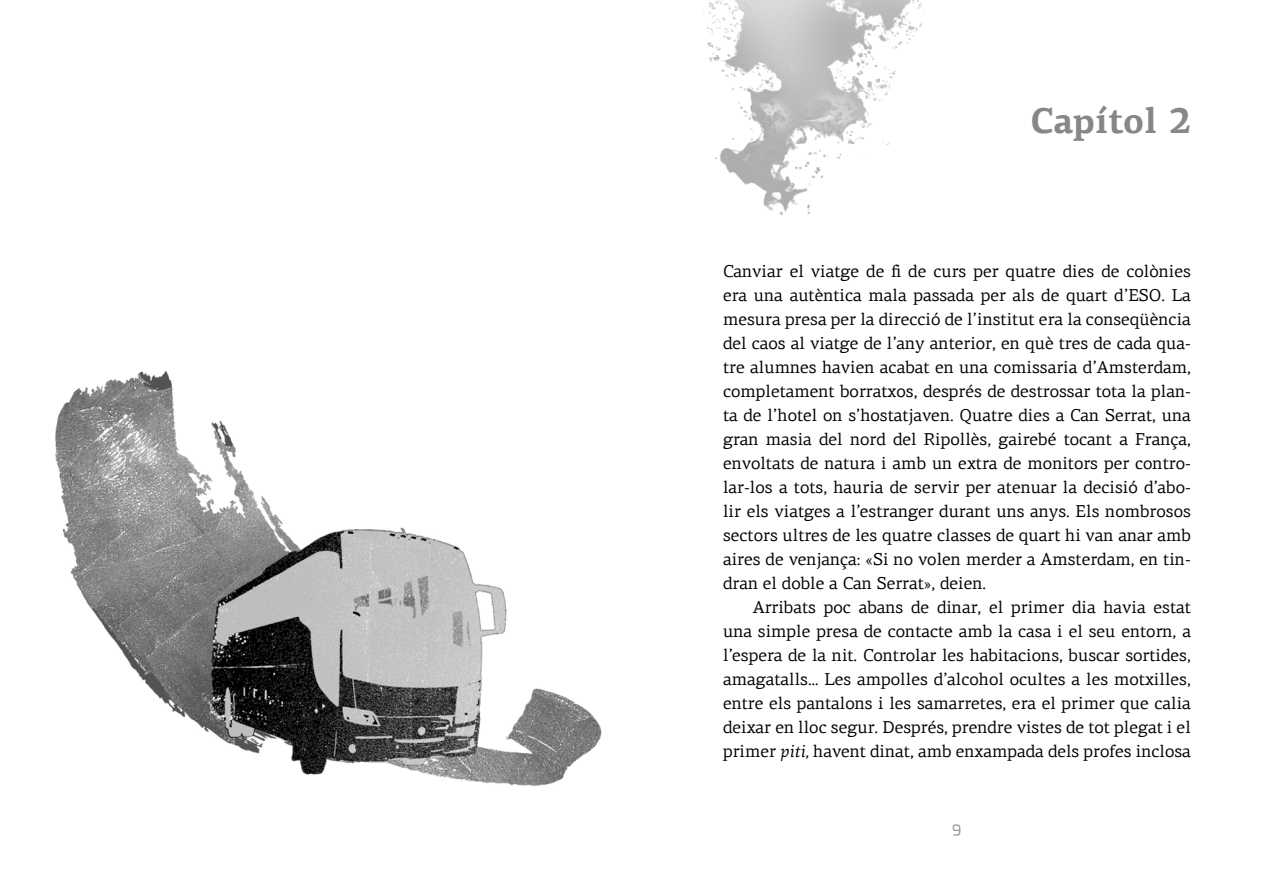
<style>
.page{position:relative;width:1276px;height:893px;background:#fff}
.page>*{position:absolute;margin:0;border:0;box-sizing:border-box;transform-origin:0 0}
.t1{font:700 36px "PF Agora Serif Pro";color:#878787}
.t2{font:17.25px/24px "PF Agora Serif Pro";color:#000;text-align:justify}
.t3{font:15px "Exo";color:#878787}
.s1{font-style:italic}
</style>
<div class="page">
<img style="left:55px;top:371px;width:547px;height:416px">
<img style="left:707px;top:0;width:217px;height:215px">
<h1 class="t1" style="left:1030px;top:98px;width:162px">Capítol 2</h1>
<p class="t2" style="left:723px;top:259px;width:469px">Canviar el viatge de fi de curs per quatre dies de colònies era una autèntica mala passada per als de quart d’ESO. La mesura presa per la direcció de l’institut era la conseqüència del caos al viatge de l’any anterior, en què tres de cada qua&shy;tre alumnes havien acabat en una comissaria d’Amsterdam, completament borratxos, després de destrossar tota la plan&shy;ta de l’hotel on s’hostatjaven. Quatre dies a Can Serrat, una gran masia del nord del Ripollès, gairebé tocant a França, envoltats de natura i amb un extra de monitors per contro&shy;lar-los a tots, hauria de servir per atenuar la decisió d’abo&shy;lir els viatges a l’estranger durant uns anys. Els nombrosos sectors ultres de les quatre classes de quart hi van anar amb aires de venjança: «Si no volen merder a Amsterdam, en tin&shy;dran el doble a Can Serrat», deien.</p>
<p class="t2" style="left:723px;top:595px;width:469px;text-indent:30px">Arribats poc abans de dinar, el primer dia havia estat una simple presa de contacte amb la casa i el seu entorn, a l’espera de la nit. Controlar les habitacions, buscar sortides, amagatalls… Les ampolles d’alcohol ocultes a les motxilles, entre els pantalons i les samarretes, era el primer que calia deixar en lloc segur. Després, prendre vistes de tot plegat i el primer <span class="s1">piti,</span> havent dinat, amb enxampada dels profes inclosa</p>
<p class="t3" style="left:952px;top:819px;width:11px">9</p>
</div>
